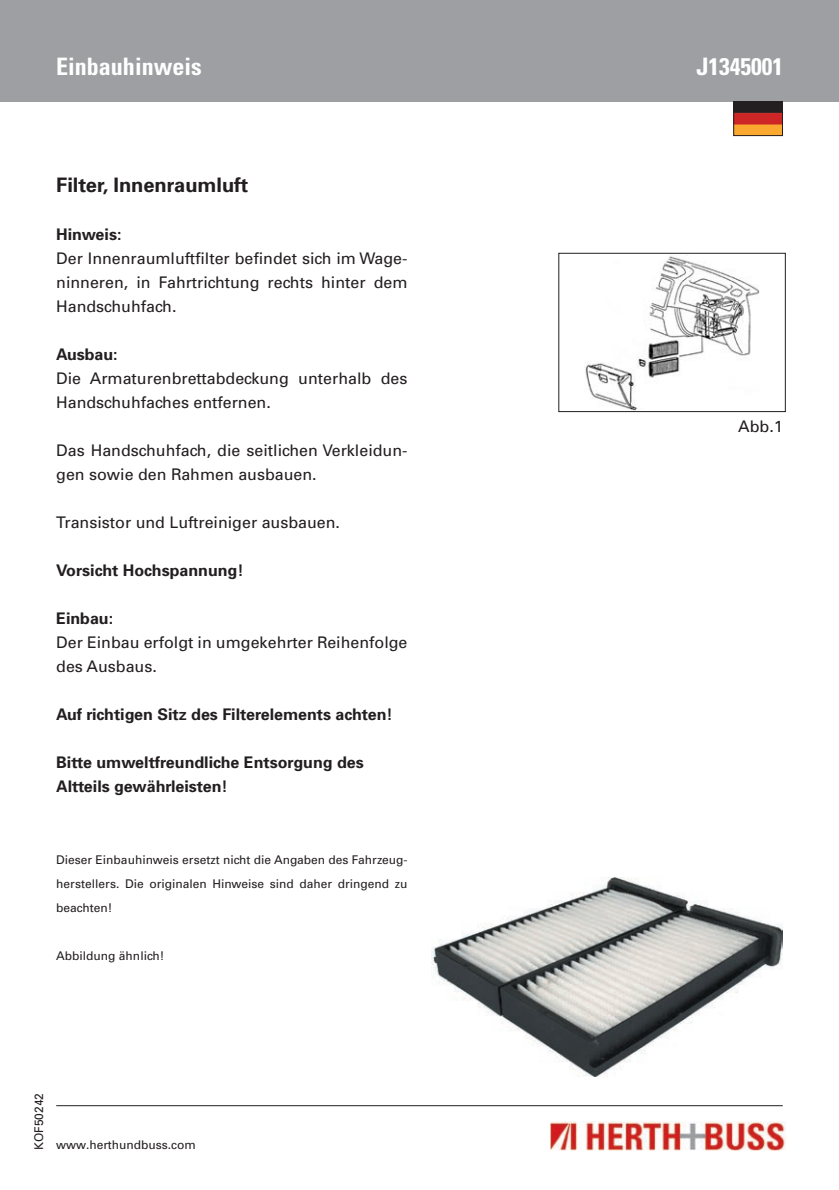
<style>
.page{position:relative;width:839px;height:1190px;background:#fff}
.page>*{position:absolute;margin:0;border:0;box-sizing:border-box;transform-origin:0 0}
.t1{font:700 condensed 24px "Univers";color:#fff}
.t2{font:700 20px "Univers";color:#231f20}
.t3{font:16px/24px "Univers";color:#231f20}
.t4{font:700 16px/24px "Univers";color:#231f20}
.t5{font:12px/24px "Univers";color:#231f20;text-align:justify}
</style>
<div class="page">
<div style="left:0;top:0;width:838px;height:102px;background:#9d9fa2"></div>
<hr style="left:56px;top:1105px;width:726px;height:1px;background:#231f20">
<img style="left:735px;top:103px;width:45px;height:31px">
<div style="left:733px;top:101px;width:49px;height:35px;border:1px solid #231f20"></div>
<img style="left:550px;top:1121px;width:235px;height:29px">
<div style="left:558px;top:253px;width:227px;height:159px;border:1px solid #231f20"></div>
<img style="left:584px;top:254px;width:175px;height:156px">
<img style="left:431px;top:878px;width:351px;height:198px">
<h1 class="t1" style="left:56px;top:51px;width:147px">Einbauhinweis</h1>
<h1 class="t1" style="left:696px;top:51px;width:88px">J1345001</h1>
<p class="t2" style="left:56px;top:172px;width:193px">Filter, Innenraumluft</p>
<p class="t4" style="left:56px;top:221px;width:67px">Hinweis:</p>
<p class="t3" style="left:56px;top:246px;width:352px;text-align:justify">Der Innenraumluftfilter befindet sich im Wage&shy;ninneren, in Fahrtrichtung rechts hinter dem Handschuhfach.</p>
<p class="t4" style="left:56px;top:341px;width:63px">Ausbau:</p>
<p class="t3" style="left:56px;top:366px;width:352px">Die Armaturenbrettabdeckung unterhalb des<br>Handschuhfaches entfernen.</p>
<p class="t3" style="left:56px;top:438px;width:352px">Das Handschuhfach, die seitlichen Verkleidun&shy;gen sowie den Rahmen ausbauen.</p>
<p class="t3" style="left:56px;top:510px;width:285px">Transistor und Luftreiniger ausbauen.</p>
<p class="t4" style="left:56px;top:557px;width:189px">Vorsicht Hochspannung!</p>
<p class="t4" style="left:56px;top:605px;width:58px">Einbau:</p>
<p class="t3" style="left:56px;top:630px;width:352px">Der Einbau erfolgt in umgekehrter Reihenfolge des Ausbaus.</p>
<p class="t4" style="left:56px;top:701px;width:338px">Auf richtigen Sitz des Filterelements achten!</p>
<p class="t4" style="left:56px;top:749px;width:309px">Bitte umweltfreundliche Entsorgung des<br>Altteils gewährleisten!</p>
<p class="t5" style="left:56px;top:847px;width:352px">Dieser Einbauhinweis ersetzt nicht die Angaben des Fahrzeug&shy;herstellers. Die originalen Hinweise sind daher dringend zu beachten!</p>
<p class="t5" style="left:56px;top:943px;width:110px">Abbildung ähnlich!</p>
<p class="t3" style="left:737px;top:414px;width:46px">Abb.1</p>
<p class="t5" style="left:27px;top:1150px;width:59px;rotate:-90deg">KOF50242</p>
<p class="t5" style="left:56px;top:1132px;width:141px">www.herthundbuss.com</p>
</div>
